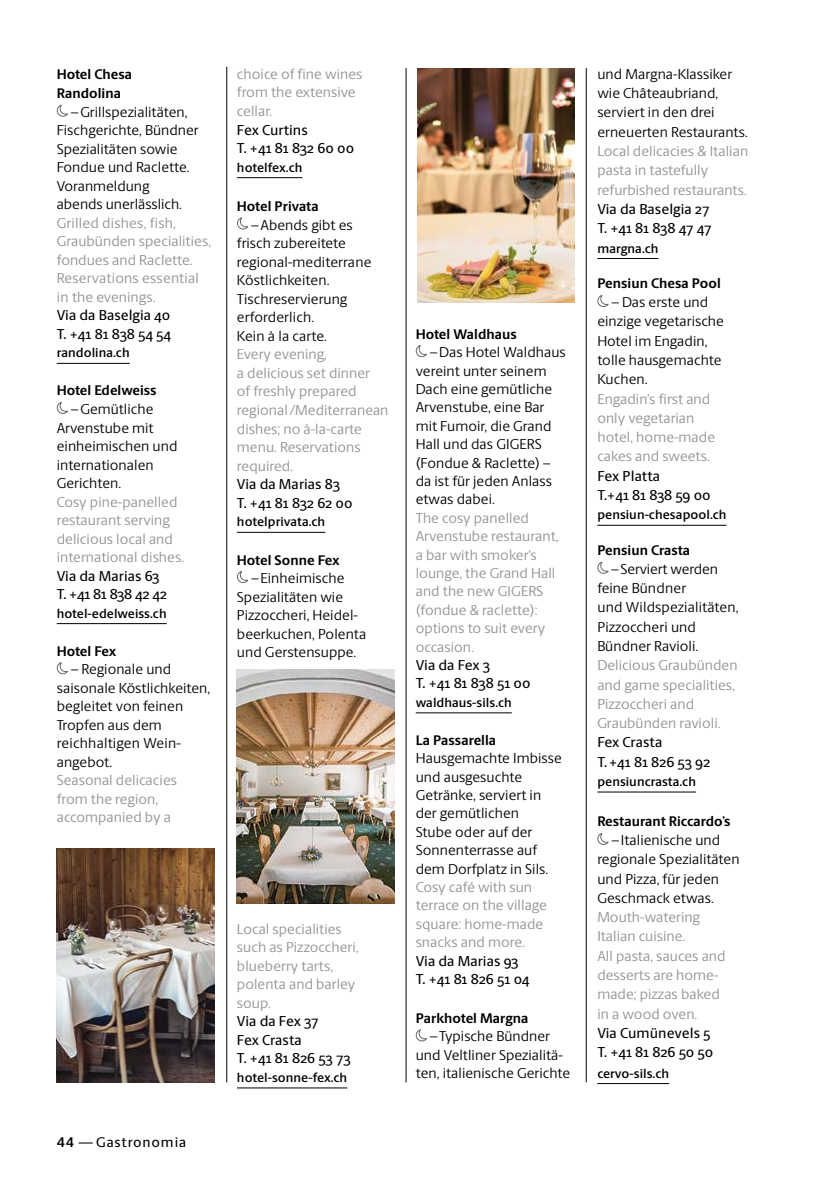
<style>
.page{position:relative;width:840px;height:1191px;background:#fff}
.page>*{position:absolute;margin:0;border:0;box-sizing:border-box;transform-origin:0 0}
.t1{font:14.4px/18.6px "Berlingske Sans";letter-spacing:.005em;color:#000}
.t2{font:14.4px/18.6px "Berlingske Sans";letter-spacing:.005em;color:#949290}
.t3{font:500 14.4px/18.6px "Berlingske Sans";letter-spacing:-.01em;color:#000}
.t4{font:700 14px/19.6px "Berlingske Sans";letter-spacing:.005em;color:#000}
.t5{font:500 14px "Berlingske Sans";letter-spacing:.06em;color:#000}
.t6{font:700 14px "Berlingske Sans";letter-spacing:-.015em;color:#000}
.t7{font:13px "Berlingske Sans D Bd";letter-spacing:.005em;color:#000}
.s1{font-weight:700}
</style>
<div class="page">
<hr style="left:226px;top:67px;width:1px;height:1015px;background:#000">
<hr style="left:405px;top:68px;width:1px;height:1014px;background:#000">
<hr style="left:585px;top:68px;width:1px;height:1014px;background:#000">
<hr style="left:57px;top:363px;width:73px;height:1px;background:#000">
<hr style="left:57px;top:623px;width:110px;height:1px;background:#000">
<svg style="left:56px;top:104px;width:12px;height:13px"></svg>
<svg style="left:56px;top:402px;width:12px;height:12px"></svg>
<svg style="left:56px;top:662px;width:12px;height:13px"></svg>
<hr style="left:237px;top:177px;width:65px;height:1px;background:#000">
<hr style="left:237px;top:532px;width:88px;height:1px;background:#000">
<hr style="left:237px;top:1087px;width:110px;height:1px;background:#000">
<svg style="left:237px;top:217px;width:12px;height:13px"></svg>
<svg style="left:237px;top:571px;width:12px;height:12px"></svg>
<hr style="left:415px;top:712px;width:96px;height:1px;background:#000">
<svg style="left:415px;top:345px;width:12px;height:12px"></svg>
<svg style="left:415px;top:1029px;width:12px;height:13px"></svg>
<hr style="left:597px;top:258px;width:61px;height:1px;background:#000">
<hr style="left:597px;top:525px;width:129px;height:1px;background:#000">
<hr style="left:597px;top:791px;width:98px;height:1px;background:#000">
<hr style="left:597px;top:1083px;width:71px;height:1px;background:#000">
<svg style="left:597px;top:295px;width:12px;height:12px"></svg>
<svg style="left:597px;top:561px;width:12px;height:13px"></svg>
<svg style="left:597px;top:833px;width:12px;height:12px"></svg>
<img style="left:57px;top:848px;width:157px;height:234px">
<img style="left:237px;top:669px;width:157px;height:234px">
<img style="left:417px;top:68px;width:157px;height:234px">
<p class="t4" style="left:57px;top:64px;width:77px">Hotel Chesa<br>Randolina</p>
<p class="t1" style="left:57px;top:102px;width:143px;text-indent:14px">– Grillspezialitäten,<br>Fischgerichte, Bündner<br>Spezialitäten sowie<br>Fondue und Raclette.<br>Voranmeldung abends unerlässlich.</p>
<p class="t2" style="left:57px;top:213px;width:156px">Grilled dishes, fish,<br>Graubünden specialities, fondues and Raclette.<br>Reservations essential in the evenings.</p>
<p class="t3" style="left:57px;top:305px;width:116px">Via da Baselgia 40<br>T. +41 81 838 54 54</p>
<p class="t7" style="left:57px;top:343px;width:74px">randolina.ch</p>
<p class="t4" style="left:57px;top:381px;width:101px">Hotel Edelweiss</p>
<p class="t1" style="left:57px;top:399px;width:122px;text-indent:14px">– Gemütliche<br>Arvenstube mit einheimischen und internationalen<br>Gerichten.</p>
<p class="t2" style="left:57px;top:492px;width:129px">Cosy pine-panelled restaurant serving delicious local and international dishes.</p>
<p class="t3" style="left:57px;top:566px;width:112px">Via da Marias 63<br>T. +41 81 838 42 42</p>
<p class="t7" style="left:57px;top:603px;width:111px">hotel-edelweiss.ch</p>
<p class="t6" style="left:57px;top:640px;width:61px">Hotel Fex</p>
<p class="t1" style="left:57px;top:659px;width:155px;text-indent:14px">– Regionale und saisonale Köstlichkeiten, begleitet von feinen<br>Tropfen aus dem reichhaltigen Wein&shy;angebot.</p>
<p class="t2" style="left:57px;top:770px;width:122px">Seasonal delicacies from the region, accompanied by a</p>
<p class="t2" style="left:237px;top:64px;width:127px">choice of fine wines from the extensive cellar.</p>
<p class="t3" style="left:237px;top:120px;width:119px">Fex Curtins<br>T. +41 81 832 60 00</p>
<p class="t7" style="left:237px;top:157px;width:67px">hotelfex.ch</p>
<p class="t4" style="left:237px;top:196px;width:83px">Hotel Privata</p>
<p class="t1" style="left:237px;top:215px;width:136px;text-indent:14px">– Abends gibt es frisch zubereitete regional-mediterrane<br>Köstlichkeiten.<br>Tischreservierung erforderlich.<br>Kein à la carte.</p>
<p class="t2" style="left:237px;top:344px;width:153px">Every evening,<br>a delicious set dinner<br>of freshly prepared regional/Mediterranean dishes; no à-la-carte menu. Reservations required.</p>
<p class="t3" style="left:237px;top:474px;width:117px">Via da Marias 83<br>T. +41 81 832 62 00</p>
<p class="t7" style="left:237px;top:512px;width:90px">hotelprivata.ch</p>
<p class="t4" style="left:237px;top:550px;width:104px">Hotel Sonne Fex</p>
<p class="t1" style="left:237px;top:568px;width:131px;text-indent:14px">– Einheimische<br>Spezialitäten wie<br>Pizzoccheri, Heidel&shy;beerkuchen, Polenta und Gerstensuppe.</p>
<p class="t5" style="left:57px;top:1131px;width:131px"><span class="s1">44</span> — Gastronomia</p>
<p class="t2" style="left:237px;top:918px;width:123px">Local specialities such as Pizzoccheri, blueberry tarts, polenta and barley soup.</p>
<p class="t3" style="left:237px;top:1011px;width:115px">Via da Fex 37<br>Fex Crasta<br>T. +41 81 826 53 73</p>
<p class="t7" style="left:237px;top:1067px;width:112px">hotel-sonne-fex.ch</p>
<p class="t4" style="left:415px;top:324px;width:103px">Hotel Waldhaus</p>
<p class="t1" style="left:415px;top:342px;width:151px;text-indent:14px">– Das Hotel Waldhaus vereint unter seinem<br>Dach eine gemütliche<br>Arvenstube, eine Bar mit Fumoir, die Grand<br>Hall und das GIGERS (Fondue &amp; Raclette) – da ist für jeden Anlass etwas dabei.</p>
<p class="t2" style="left:415px;top:508px;width:144px">The cosy panelled<br>Arvenstube restaurant, a bar with smoker’s lounge, the Grand Hall and the new GIGERS (fondue &amp; raclette): options to suit every occasion.</p>
<p class="t3" style="left:415px;top:655px;width:116px">Via da Fex 3<br>T. +41 81 838 51 00</p>
<p class="t7" style="left:415px;top:692px;width:97px">waldhaus-sils.ch</p>
<p class="t4" style="left:415px;top:730px;width:82px">La Passarella</p>
<p class="t1" style="left:415px;top:748px;width:147px">Hausgemachte Imbisse und ausgesuchte<br>Getränke, serviert in der gemütlichen<br>Stube oder auf der<br>Sonnenterrasse auf dem Dorfplatz in Sils.</p>
<p class="t2" style="left:415px;top:877px;width:132px">Cosy café with sun terrace on the village square: home-made snacks and more.</p>
<p class="t3" style="left:415px;top:951px;width:115px">Via da Marias 93<br>T. +41 81 826 51 04</p>
<p class="t4" style="left:415px;top:1008px;width:114px">Parkhotel Margna</p>
<p class="t1" style="left:415px;top:1026px;width:156px;text-align:center">– Typische Bündner<br>und Veltliner Spezialitä&shy;ten, italienische Gerichte</p>
<p class="t1" style="left:597px;top:64px;width:152px;line-height:19.2px">und Margna-Klassiker wie Châteaubriand, serviert in den drei erneuerten Restaurants.</p>
<p class="t2" style="left:597px;top:141px;width:152px;line-height:19.2px">Local delicacies &amp; Italian pasta in tastefully refurbished restaurants.</p>
<p class="t3" style="left:597px;top:199px;width:116px;line-height:19.2px">Via da Baselgia 27<br>T. +41 81 838 47 47</p>
<p class="t7" style="left:597px;top:238px;width:63px">margna.ch</p>
<p class="t4" style="left:597px;top:273px;width:125px">Pensiun Chesa Pool</p>
<p class="t1" style="left:597px;top:292px;width:128px;line-height:19.2px;text-indent:14px">– Das erste und einzige vegetarische<br>Hotel im Engadin, tolle hausgemachte<br>Kuchen.</p>
<p class="t2" style="left:597px;top:388px;width:119px;line-height:19.2px">Engadin’s first and only vegetarian hotel, home-made cakes and sweets.</p>
<p class="t3" style="left:597px;top:465px;width:115px;line-height:19.2px">Fex Platta<br>T.+41 81 838 59 00</p>
<p class="t7" style="left:597px;top:505px;width:131px">pensiun-chesapool.ch</p>
<p class="t4" style="left:597px;top:540px;width:94px">Pensiun Crasta</p>
<p class="t1" style="left:597px;top:558px;width:143px;line-height:19.2px;text-indent:14px">– Serviert werden feine Bündner<br>und Wildspezialitäten,<br>Pizzoccheri und<br>Bündner Ravioli.</p>
<p class="t2" style="left:597px;top:655px;width:142px;line-height:19.2px">Delicious Graubünden and game specialities,<br>Pizzoccheri and<br>Graubünden ravioli.</p>
<p class="t3" style="left:597px;top:732px;width:114px;line-height:19.2px">Fex Crasta<br>T.+41 81 826 53 92</p>
<p class="t7" style="left:597px;top:771px;width:100px">pensiuncrasta.ch</p>
<p class="t4" style="left:597px;top:811px;width:135px">Restaurant Riccardoʼs</p>
<p class="t1" style="left:597px;top:830px;width:144px;line-height:19.2px;text-indent:14px">– Italienische und regionale Spezialitäten und Pizza, für jeden<br>Geschmack etwas.</p>
<p class="t2" style="left:597px;top:907px;width:130px;line-height:19.2px">Mouth-watering<br>Italian cuisine.<br>All pasta, sauces and desserts are home&shy;made; pizzas baked in a wood oven.</p>
<p class="t3" style="left:597px;top:1022px;width:117px;line-height:19.2px">Via Cumünevels 5<br>T. +41 81 826 50 50</p>
<p class="t7" style="left:597px;top:1063px;width:73px">cervo-sils.ch</p>
</div>
